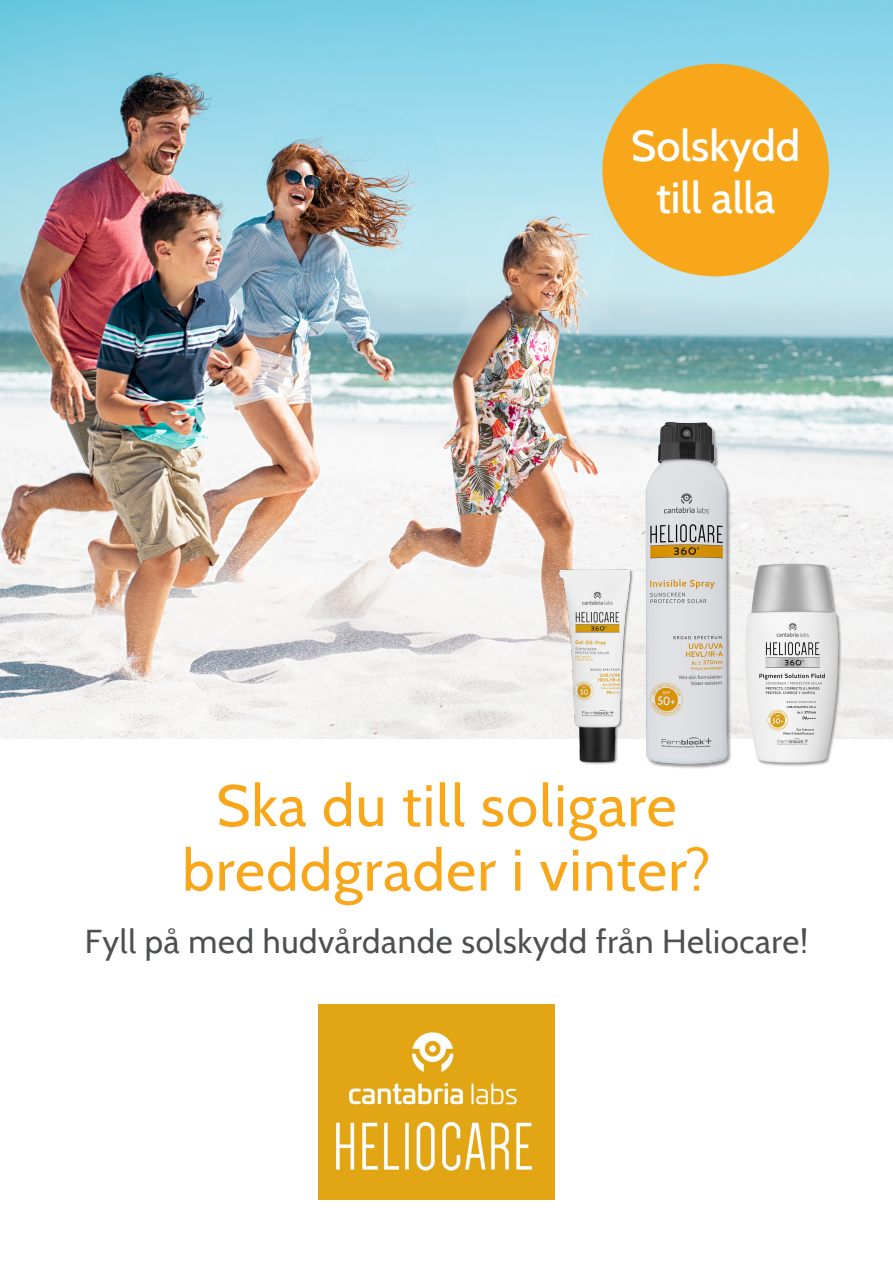
<style>
.page{position:relative;width:893px;height:1263px;background:#fff}
.page>*{position:absolute;margin:0;border:0;box-sizing:border-box;transform-origin:0 0}
.t1{font:58.5px "Cabin";letter-spacing:.02em;color:#f8a71b}
.t2{font:500 43.5px "Cabin";color:#fff}
.t3{font:33px "Cabin";letter-spacing:.02em;color:#4e4f50}
</style>
<div class="page">
<img style="left:0;top:0;width:893px;height:739px">
<img style="left:744px;top:537px;width:122px;height:229px">
<img style="left:638px;top:376px;width:106px;height:392px">
<div style="left:560px;top:570px;width:74px;height:195px;background:#231f20;opacity:.45"></div>
<img style="left:552px;top:568px;width:78px;height:197px">
<div style="left:602px;top:64px;width:227px;height:212px;background:#f8a71b;border-radius:50%"></div>
<img style="left:319px;top:1005px;width:235px;height:194px">
<p class="t2" style="left:631px;top:119px;width:171px">Solskydd</p>
<p class="t2" style="left:656px;top:171px;width:121px">till alla</p>
<p class="t1" style="left:216px;top:770px;width:462px">Ska du till soligare</p>
<p class="t1" style="left:182px;top:834px;width:530px">breddgrader i vinter?</p>
<p class="t3" style="left:85px;top:921px;width:724px">Fyll på med hudvårdande solskydd från Heliocare!</p>
</div>
